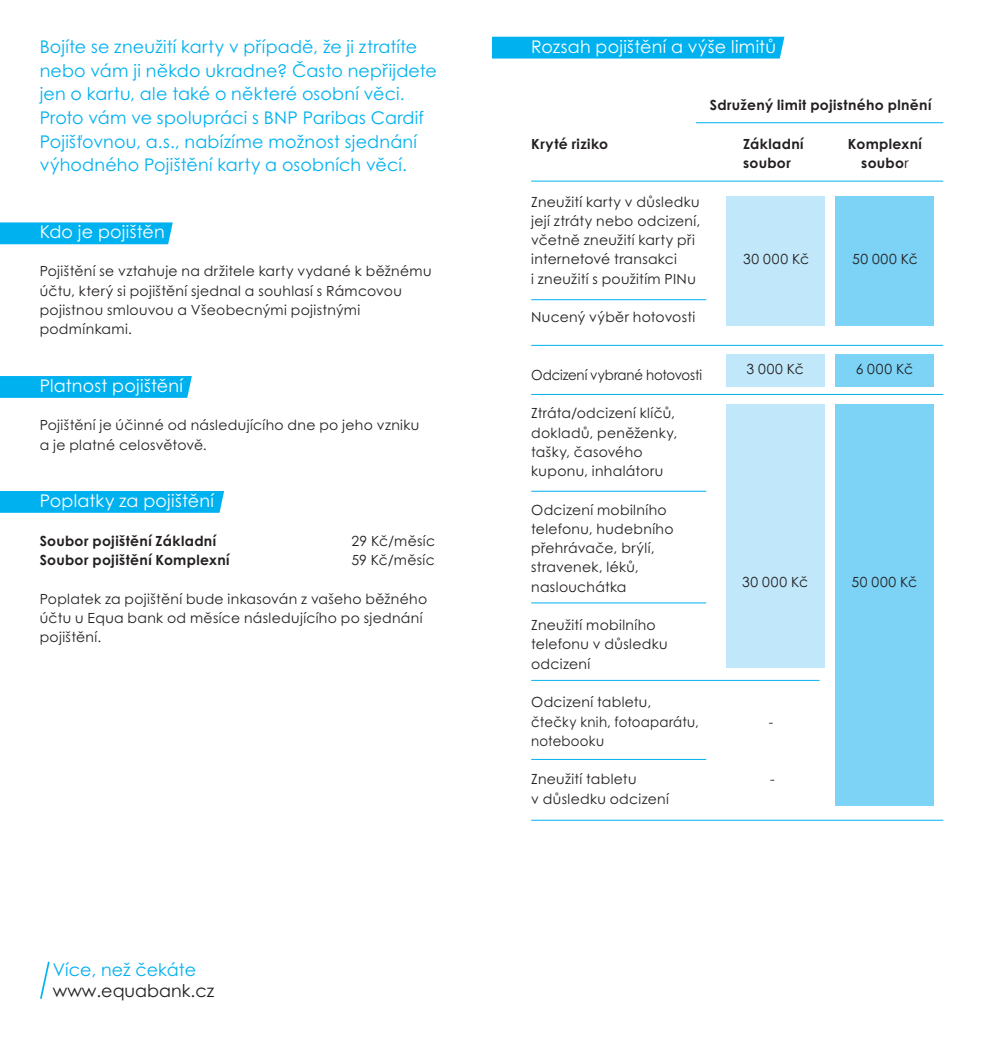
<style>
.page{position:relative;width:983px;height:1042px;background:#fff}
.page>*{position:absolute;margin:0;border:0;box-sizing:border-box;transform-origin:0 0}
.t1{font:17.5px/23.6px "Century Gothic Pro";letter-spacing:.01em;color:#00b1ef}
.t2{font:17.5px "Century Gothic Pro";letter-spacing:.01em;color:#fff}
.t3{font:17.5px "Century Gothic Pro";color:#231f20}
.t4{font:14px/19.2px "Century Gothic Pro";letter-spacing:.02em;color:#231f20}
.t5{font:700 14px "Century Gothic Pro";letter-spacing:.025em;color:#231f20}
.t6{font:14px "Century Gothic Pro";letter-spacing:-.01em;color:#231f20;scale:.95 1}
.t7{font:14px "Century Gothic Pro";letter-spacing:.02em;color:#231f20;scale:.95 1}
.s1{font-weight:400}
</style>
<div class="page">
<div style="left:725px;top:196px;width:99px;height:129px;background:#c1e8fa"></div>
<div style="left:725px;top:404px;width:99px;height:264px;background:#c1e8fa"></div>
<div style="left:834px;top:196px;width:99px;height:129px;background:#7cd3f6"></div>
<div style="left:834px;top:404px;width:99px;height:402px;background:#7cd3f6"></div>
<div style="left:492px;top:37px;width:292px;height:22px;background:#00b1ef"></div>
<div style="left:0;top:222px;width:173px;height:22px;background:#00b1ef"></div>
<svg style="left:0;top:376px;width:192px;height:22px;background:#05b2ef"></svg>
<div style="left:0;top:491px;width:224px;height:22px;background:#00b1ef"></div>
<hr style="left:531px;top:181px;width:412px;height:1px;background:#00b1ef">
<hr style="left:695px;top:122px;width:248px;height:1px;background:#00b1ef">
<hr style="left:531px;top:299px;width:175px;height:1px;background:#00b1ef">
<hr style="left:531px;top:394px;width:412px;height:1px;background:#00b1ef">
<hr style="left:531px;top:491px;width:175px;height:1px;background:#00b1ef">
<hr style="left:531px;top:602px;width:175px;height:1px;background:#00b1ef">
<hr style="left:531px;top:680px;width:288px;height:1px;background:#00b1ef">
<hr style="left:531px;top:759px;width:175px;height:1px;background:#00b1ef">
<hr style="left:531px;top:820px;width:412px;height:1px;background:#00b1ef">
<hr style="left:531px;top:345px;width:412px;height:1px;background:#00b1ef">
<svg style="left:40px;top:961px;width:10px;height:38px"></svg>
<div style="left:725px;top:354px;width:99px;height:33px;background:#c1e8fa"></div>
<div style="left:834px;top:354px;width:99px;height:33px;background:#7cd3f6"></div>
<p class="t1" style="left:40px;top:34px;width:379px">Bojíte se zneužití karty v případě, že ji ztratíte</p>
<p class="t1" style="left:40px;top:58px;width:398px">nebo vám ji někdo ukradne? Často nepřijdete jen o kartu, ale také o některé osobní věci.<br>Proto vám ve spolupráci s BNP Paribas Cardif Pojišťovnou, a.s., nabízíme možnost sjednání výhodného Pojištění karty a osobních věcí.</p>
<p class="t2" style="left:40px;top:221px;width:127px">Kdo je pojištěn</p>
<p class="t4" style="left:40px;top:261px;width:393px">Pojištění se vztahuje na držitele karty vydané k běžnému účtu, který si pojištění sjednal a souhlasí s Rámcovou pojistnou smlouvou a Všeobecnými pojistnými podmínkami.</p>
<p class="t2" style="left:40px;top:375px;width:145px">Platnost pojištění</p>
<p class="t4" style="left:40px;top:415px;width:381px">Pojištění je účinné od následujícího dne po jeho vzniku a je platné celosvětově.</p>
<p class="t2" style="left:40px;top:490px;width:176px">Poplatky za pojištění</p>
<p class="t5" style="left:40px;top:532px;width:178px">Soubor pojištění Základní</p>
<p class="t4" style="left:351px;top:531px;width:85px">29 Kč/měsíc</p>
<p class="t5" style="left:40px;top:551px;width:191px">Soubor pojištění Komplexní</p>
<p class="t4" style="left:351px;top:550px;width:85px">59 Kč/měsíc</p>
<p class="t4" style="left:40px;top:589px;width:389px">Poplatek za pojištění bude inkasován z vašeho běžného účtu u Equa bank od měsíce následujícího po sjednání pojištění.</p>
<p class="t1" style="left:53px;top:957px;width:145px">Více, než čekáte</p>
<p class="t3" style="left:53px;top:980px;width:163px">www.equabank.cz</p>
<p class="t2" style="left:531px;top:36px;width:246px">Rozsah pojištění a výše limitů</p>
<p class="t5" style="left:709px;top:97px;width:223px">Sdružený limit pojistného plnění</p>
<p class="t5" style="left:531px;top:135px;width:78px">Kryté riziko</p>
<p class="t5" style="left:743px;top:135px;width:62px">Základní</p>
<p class="t5" style="left:847px;top:135px;width:75px">Komplexní</p>
<p class="t5" style="left:743px;top:154px;width:49px">soubor</p>
<p class="t5" style="left:861px;top:154px;width:49px">soubo<span class="s1">r</span></p>
<p class="t4" style="left:531px;top:192px;width:171px">Zneužití karty v důsledku její ztráty nebo odcizení, včetně zneužití karty při internetové transakci</p>
<p class="t4" style="left:743px;top:249px;width:67px">30 000 Kč</p>
<p class="t4" style="left:851px;top:249px;width:67px">50 000 Kč</p>
<p class="t4" style="left:531px;top:269px;width:166px">i zneužití s použitím PINu</p>
<p class="t4" style="left:531px;top:307px;width:165px">Nucený výběr hotovosti</p>
<p class="t6" style="left:531px;top:366px;width:181px">Odcizení vybrané hotovosti</p>
<p class="t4" style="left:531px;top:403px;width:145px">Ztráta/odcizení klíčů,</p>
<p class="t4" style="left:531px;top:423px;width:147px">dokladů, peněženky, tašky, časového kuponu, inhalátoru</p>
<p class="t4" style="left:531px;top:500px;width:137px">Odcizení mobilního</p>
<p class="t4" style="left:531px;top:519px;width:144px">telefonu, hudebního</p>
<p class="t4" style="left:531px;top:538px;width:125px">přehrávače, brýlí,</p>
<p class="t4" style="left:531px;top:557px;width:109px">stravenek, léků,</p>
<p class="t4" style="left:531px;top:577px;width:97px">naslouchátka</p>
<p class="t4" style="left:531px;top:615px;width:138px">Zneužití mobilního telefonu v důsledku odcizení</p>
<p class="t4" style="left:531px;top:692px;width:169px">Odcizení tabletu, čtečky knih, fotoaparátu,</p>
<p class="t4" style="left:746px;top:359px;width:59px">3 000 Kč</p>
<p class="t4" style="left:855px;top:359px;width:59px">6 000 Kč</p>
<p class="t4" style="left:742px;top:572px;width:67px">30 000 Kč</p>
<p class="t4" style="left:851px;top:572px;width:67px">50 000 Kč</p>
<p class="t7" style="left:768px;top:713px;width:6px">-</p>
<p class="t7" style="left:531px;top:732px;width:78px">notebooku</p>
<p class="t4" style="left:531px;top:769px;width:107px">Zneužití tabletu</p>
<p class="t4" style="left:770px;top:769px;width:6px">-</p>
<p class="t4" style="left:531px;top:788px;width:139px">v důsledku odcizení</p>
</div>
